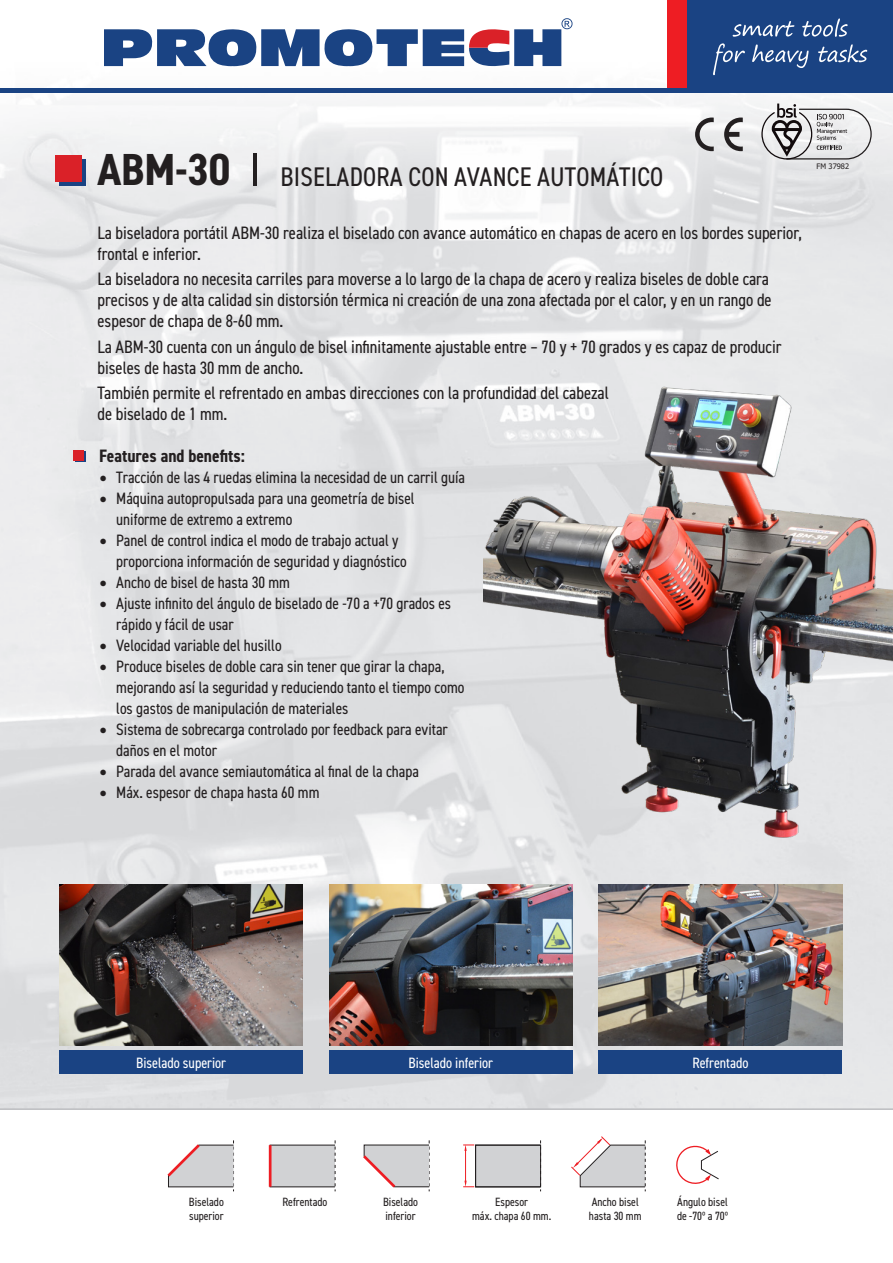
<style>
.page{position:relative;width:893px;height:1263px;background:#fff}
.page>*{position:absolute;margin:0;border:0;box-sizing:border-box;transform-origin:0 0}
.tytul_ulotka_promotech{font:700 condensed 45px "DIN2014";color:#231f20}
.tytul_ulotka_promotech_mniejszy{font:condensed 27px "DIN2014";letter-spacing:.01em;color:#231f20}
.tekst_ulotka_promotech{font:condensed 18px/21px "DIN2014";color:#231f20}
.tekst_ulotka_promotech-2{font:700 condensed 18px "DIN2014";color:#231f20}
.t1{font:condensed 16.5px/21px "DIN2014";color:#231f20}
.tekst_ulotka_promotech-3{font:condensed 15px "DIN2014";color:#fff}
.tekst_ulotka_promotech-4{font:condensed 12px/14.4px "DIN2014";color:#231f20}
.t2{font:7.5px "Tahoma";color:#231f20}
.s1{font-family:"Minion Pro";font-stretch:normal;font-size:21px}
</style>
<div class="page">
<img style="left:0;top:21px;width:893px;height:1087px">
<img style="left:60px;top:885px;width:242px;height:161px">
<img style="left:329px;top:884px;width:243px;height:162px">
<img style="left:599px;top:884px;width:243px;height:162px">
<div style="left:687px;top:0;width:206px;height:89px;background:#1a4383"></div>
<div style="left:667px;top:0;width:20px;height:89px;background:#ee1d23"></div>
<hr style="left:0;top:89px;width:893px;height:4px;background:#1a4383">
<svg style="left:713px;top:43px;width:154px;height:32px"></svg>
<svg style="left:733px;top:18px;width:115px;height:19px"></svg>
<div style="left:60px;top:1050px;width:243px;height:24px;background:#1a4383"></div>
<div style="left:329px;top:1050px;width:243px;height:24px;background:#1a4383"></div>
<div style="left:599px;top:1050px;width:243px;height:24px;background:#1a4383"></div>
<div style="left:59px;top:159px;width:26px;height:26px;background:#1a4383"></div>
<div style="left:56px;top:156px;width:26px;height:26px;background:#da2128"></div>
<hr style="left:253px;top:153px;width:4px;height:33px;background:#231f20">
<div style="left:475px;top:1145px;width:66px;height:42px;background:#d1d2d4"></div>
<div style="left:475px;top:1145px;width:66px;height:42px;border:1px solid #231f20"></div>
<svg style="left:540px;top:1140px;width:1px;height:51px"></svg>
<hr style="left:465px;top:1148px;width:1px;height:36px;background:#ee1d23">
<svg style="left:463px;top:1144px;width:11px;height:7px"></svg>
<svg style="left:463px;top:1180px;width:11px;height:7px"></svg>
<svg style="left:571px;top:1136px;width:75px;height:55px"></svg>
<svg style="left:676px;top:1145px;width:43px;height:39px"></svg>
<div style="left:270px;top:1145px;width:65px;height:42px;background:#d1d2d4"></div>
<svg style="left:335px;top:1140px;width:1px;height:51px"></svg>
<hr style="left:269px;top:1145px;width:2px;height:42px;background:#ee1d23">
<svg style="left:167px;top:1140px;width:67px;height:51px"></svg>
<svg style="left:363px;top:1140px;width:67px;height:51px"></svg>
<svg style="left:104px;top:18px;width:468px;height:48px"></svg>
<img style="left:483px;top:377px;width:410px;height:467px">
<svg style="left:761px;top:104px;width:111px;height:56px"></svg>
<svg style="left:695px;top:118px;width:48px;height:33px"></svg>
<hr style="left:0;top:1108px;width:893px;height:2px;background:#bcbdc0">
<div style="left:75px;top:451px;width:11px;height:11px;background:#1a4383"></div>
<div style="left:73px;top:450px;width:11px;height:11px;background:#da2128"></div>
<p class="tytul_ulotka_promotech" style="left:97px;top:140px;width:134px">ABM-30</p>
<p class="tytul_ulotka_promotech_mniejszy" style="left:280px;top:159px;width:384px">BISELADORA CON AVANCE AUTOMÁTICO</p>
<p class="tekst_ulotka_promotech" style="left:97px;top:222px;width:706px">La biseladora portátil ABM-30 realiza el biselado con avance automático en chapas de acero en los bordes superior, frontal e inferior.</p>
<p class="tekst_ulotka_promotech" style="left:97px;top:268px;width:676px">La biseladora no necesita carriles para moverse a lo largo de la chapa de acero y realiza biseles de doble cara precisos y de alta calidad sin distorsión térmica ni creación de una zona afectada por el calor, y en un rango de espesor de chapa de 8-60 mm.</p>
<p class="tekst_ulotka_promotech" style="left:97px;top:335px;width:686px">La ABM-30 cuenta con un ángulo de bisel infinitamente ajustable entre – 70 y + 70 grados y es capaz de producir biseles de hasta 30 mm de ancho.</p>
<p class="tekst_ulotka_promotech" style="left:97px;top:381px;width:513px">También permite el refrentado en ambas direcciones con la profundidad del cabezal de biselado de 1 mm.</p>
<p class="tekst_ulotka_promotech-2" style="left:99px;top:444px;width:147px">Features and benefits:</p>
<p class="t1" style="left:99px;top:466px;width:367px"><span class="s1">•</span> Tracción de las 4 ruedas elimina la necesidad de un carril guía</p>
<p class="t1" style="left:116px;top:487px;width:300px;text-indent:-17px"><span class="s1">•</span> Máquina autopropulsada para una geometría de bisel uniforme de extremo a extremo</p>
<p class="t1" style="left:116px;top:529px;width:292px;text-indent:-17px"><span class="s1">•</span> Panel de control indica el modo de trabajo actual y proporciona información de seguridad y diagnóstico</p>
<p class="t1" style="left:99px;top:571px;width:192px"><span class="s1">•</span> Ancho de bisel de hasta 30 mm</p>
<p class="t1" style="left:116px;top:592px;width:336px;text-indent:-17px"><span class="s1">•</span> Ajuste infinito del ángulo de biselado de -70 a +70 grados es rápido y fácil de usar</p>
<p class="t1" style="left:99px;top:634px;width:184px"><span class="s1">•</span> Velocidad variable del husillo</p>
<p class="t1" style="left:116px;top:655px;width:350px;text-indent:-17px"><span class="s1">•</span> Produce biseles de doble cara sin tener que girar la chapa, mejorando así la seguridad y reduciendo tanto el tiempo como los gastos de manipulación de materiales</p>
<p class="t1" style="left:116px;top:718px;width:333px;text-indent:-17px"><span class="s1">•</span> Sistema de sobrecarga controlado por feedback para evitar daños en el motor</p>
<p class="t1" style="left:99px;top:760px;width:321px"><span class="s1">•</span> Parada del avance semiautomática al final de la chapa</p>
<p class="t1" style="left:99px;top:781px;width:222px"><span class="s1">•</span> Máx. espesor de chapa hasta 60 mm</p>
<p class="t2" style="left:817px;top:161px;width:34px">FM 37982</p>
<p class="tekst_ulotka_promotech-3" style="left:136px;top:1053px;width:91px">Biselado superior</p>
<p class="tekst_ulotka_promotech-3" style="left:409px;top:1053px;width:86px">Biselado inferior</p>
<p class="tekst_ulotka_promotech-3" style="left:692px;top:1053px;width:58px">Refrentado</p>
<p class="tekst_ulotka_promotech-4" style="left:189px;top:1194px;width:36px">Biselado superior</p>
<p class="tekst_ulotka_promotech-4" style="left:282px;top:1194px;width:46px">Refrentado</p>
<p class="tekst_ulotka_promotech-4" style="left:383px;top:1194px;width:36px">Biselado inferior</p>
<p class="tekst_ulotka_promotech-4" style="left:677px;top:1194px;width:53px">Ángulo bisel de -70º a 70º</p>
<p class="tekst_ulotka_promotech-4" style="left:472px;top:1194px;width:81px;text-align:center">Espesor<br>máx. chapa 60 mm.</p>
<p class="tekst_ulotka_promotech-4" style="left:589px;top:1194px;width:54px">Ancho bisel hasta 30 mm</p>
</div>
